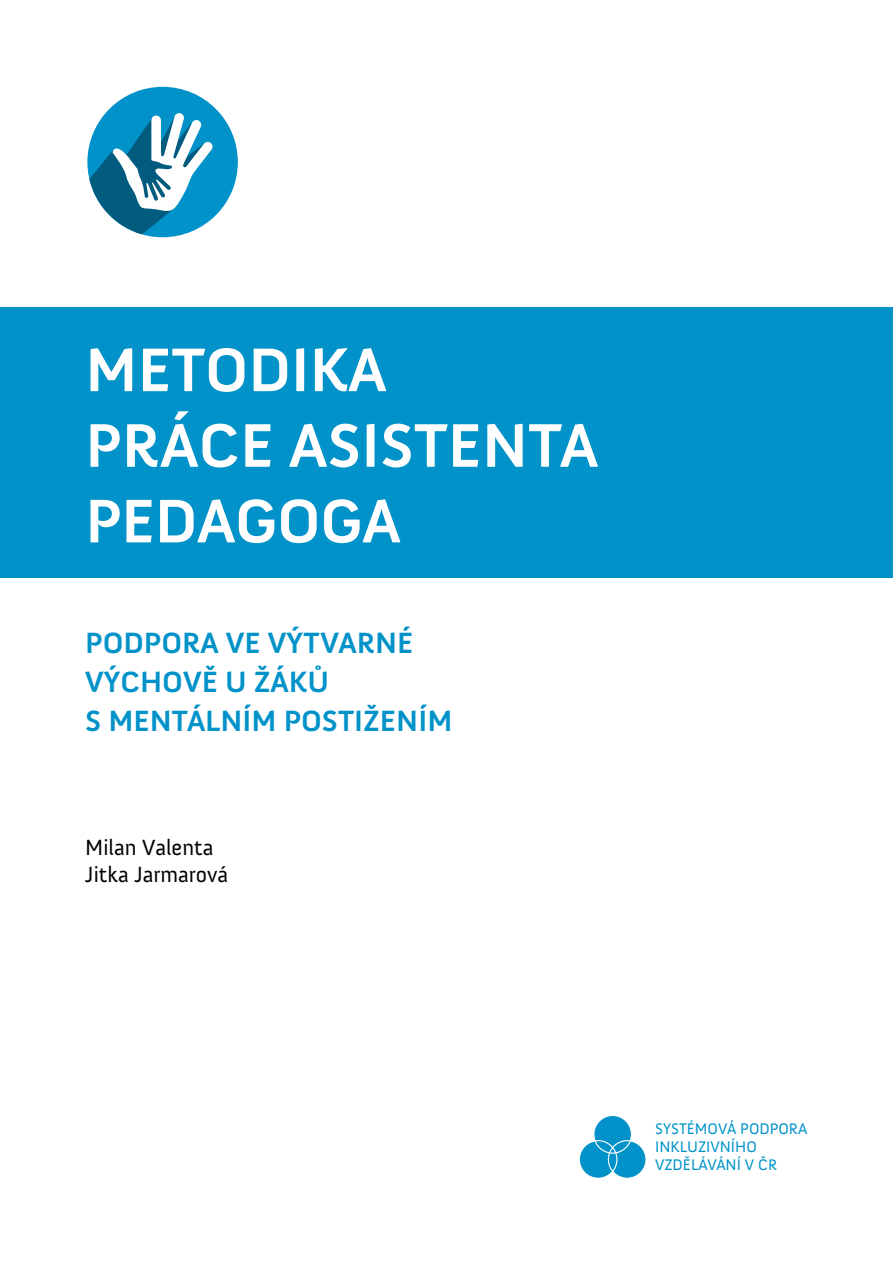
<style>
.page{position:relative;width:893px;height:1263px;background:#fff}
.page>*{position:absolute;margin:0;border:0;box-sizing:border-box;transform-origin:0 0}
.t1{font:700 63px/75.6px "Anivers";letter-spacing:-.005em;color:#fff}
.t2{font:700 30px/39px "Anivers";color:#0092c8}
.t3{font:22.5px/27px "Anivers";color:#000}
.t4{font:15.75px/18px "Anivers";color:#0092c8}
</style>
<div class="page">
<div style="left:0;top:307px;width:893px;height:271px;background:#0092c8"></div>
<div style="left:594px;top:1115px;width:37px;height:38px;background:#0092c8;border-radius:50%"></div>
<div style="left:579px;top:1141px;width:38px;height:37px;background:#0092c8;border-radius:50%"></div>
<div style="left:608px;top:1141px;width:38px;height:37px;background:#0092c8;border-radius:50%"></div>
<div style="left:593px;top:1115px;width:39px;height:39px;border:1px solid #fff;border-radius:50%"></div>
<div style="left:579px;top:1140px;width:38px;height:39px;border:1px solid #fff;border-radius:50%"></div>
<div style="left:608px;top:1140px;width:39px;height:39px;border:1px solid #fff;border-radius:50%"></div>
<div style="left:87px;top:87px;width:151px;height:150px;background:#0092c8;border-radius:50%"></div>
<svg style="left:89px;top:113px;width:124px;height:121px"></svg>
<h1 class="t1" style="left:85px;top:333px;width:515px">METODIKA<br>PRÁCE ASISTENTA<br>PEDAGOGA</h1>
<p class="t2" style="left:85px;top:624px;width:369px">PODPORA VE VÝTVARNÉ<br>VÝCHOVĚ U ŽÁKŮ<br>S MENTÁLNÍM POSTIŽENÍM</p>
<p class="t3" style="left:85px;top:834px;width:145px">Milan Valenta<br>Jitka Jarmarová</p>
<p class="t4" style="left:655px;top:1119px;width:154px">SYSTÉMOVÁ PODPORA<br>INKLUZIVNÍHO<br>VZDĚLÁVÁNÍ V ČR</p>
</div>
